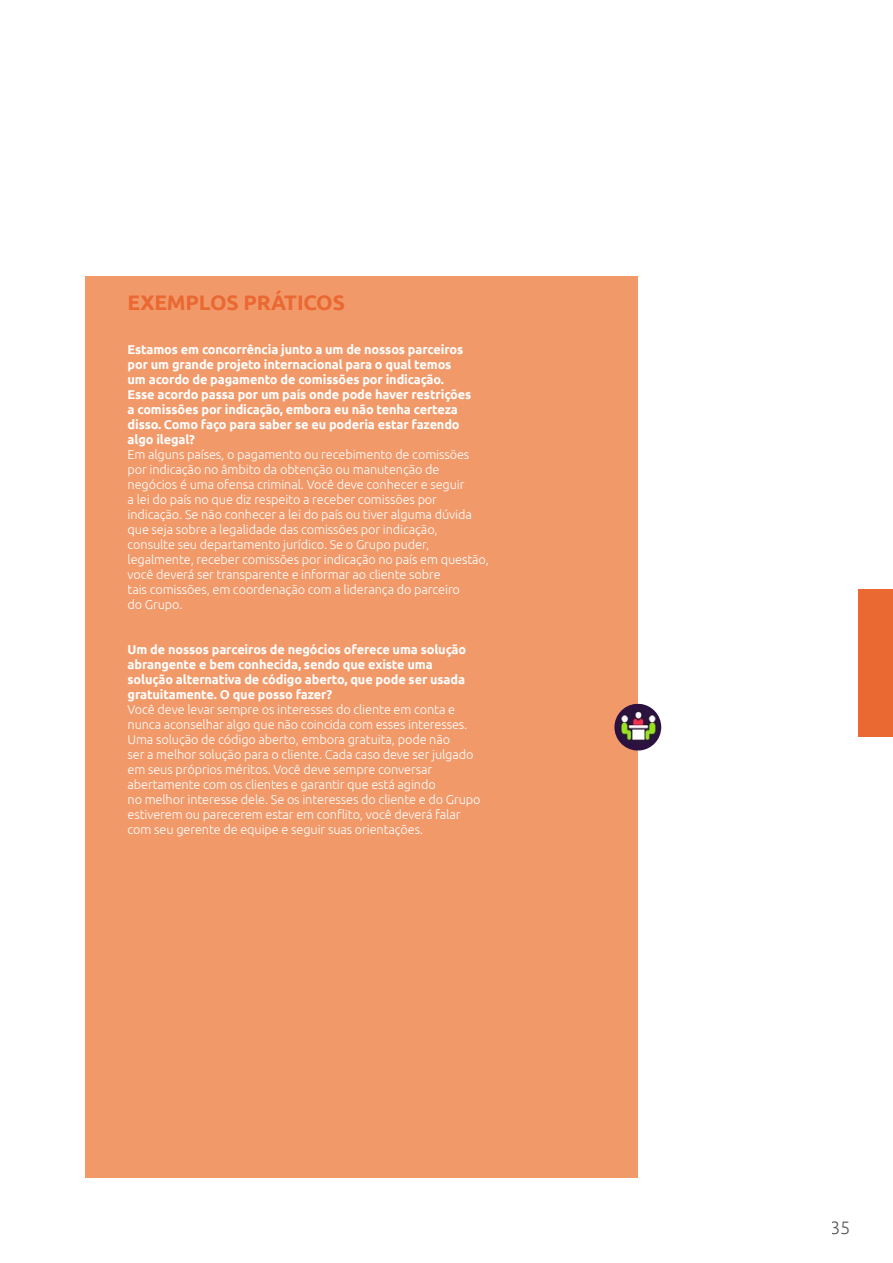
<style>
.page{position:relative;width:893px;height:1263px;background:#fff}
.page>*{position:absolute;margin:0;border:0;box-sizing:border-box;transform-origin:0 0}
.t1{font:700 21px "Ubuntu";letter-spacing:-.01em;color:#ea6832}
.t2{font:300 18px "Ubuntu";color:#58585a}
.t3{font:300 12.75px/15px "Ubuntu";letter-spacing:-.01em;color:#fff}
.t4{font:700 12.75px/15px "Ubuntu";letter-spacing:-.01em;color:#fff}
</style>
<div class="page">
<div style="left:85px;top:276px;width:553px;height:902px;background:#f2996a"></div>
<div style="left:859px;top:590px;width:34px;height:147px;background:#ea6832"></div>
<img style="left:614px;top:704px;width:47px;height:46px;border-radius:22px">
<p class="t1" style="left:128px;top:289px;width:219px">EXEMPLOS PRÁTICOS</p>
<p class="t4" style="left:128px;top:342px;width:345px">Estamos em concorrência junto a um de nossos parceiros por um grande projeto internacional para o qual temos um acordo de pagamento de comissões por indicação.<br>Esse acordo passa por um país onde pode haver restrições a comissões por indicação, embora eu não tenha certeza disso. Como faço para saber se eu poderia estar fazendo algo ilegal?</p>
<p class="t3" style="left:128px;top:447px;width:363px">Em alguns países, o pagamento ou recebimento de comissões por indicação no âmbito da obtenção ou manutenção de negócios é uma ofensa criminal. Você deve conhecer e seguir<br>a lei do país no que diz respeito a receber comissões por indicação. Se não conhecer a lei do país ou tiver alguma dúvida que seja sobre a legalidade das comissões por indicação,<br>consulte seu departamento jurídico. Se o Grupo puder, legalmente, receber comissões por indicação no país em questão, você deverá ser transparente e informar ao cliente sobre<br>tais comissões, em coordenação com a liderança do parceiro<br>do Grupo.</p>
<p class="t4" style="left:128px;top:642px;width:340px">Um de nossos parceiros de negócios oferece uma solução abrangente e bem conhecida, sendo que existe uma solução alternativa de código aberto, que pode ser usada gratuitamente. O que posso fazer?</p>
<p class="t3" style="left:128px;top:702px;width:354px">Você deve levar sempre os interesses do cliente em conta e nunca aconselhar algo que não coincida com esses interesses.<br>Uma solução de código aberto, embora gratuita, pode não<br>ser a melhor solução para o cliente. Cada caso deve ser julgado em seus próprios méritos. Você deve sempre conversar abertamente com os clientes e garantir que está agindo<br>no melhor interesse dele. Se os interesses do cliente e do Grupo estiverem ou parecerem estar em conflito, você deverá falar com seu gerente de equipe e seguir suas orientações.</p>
<h2 class="t2" style="left:831px;top:1217px;width:21px">35</h2>
</div>
